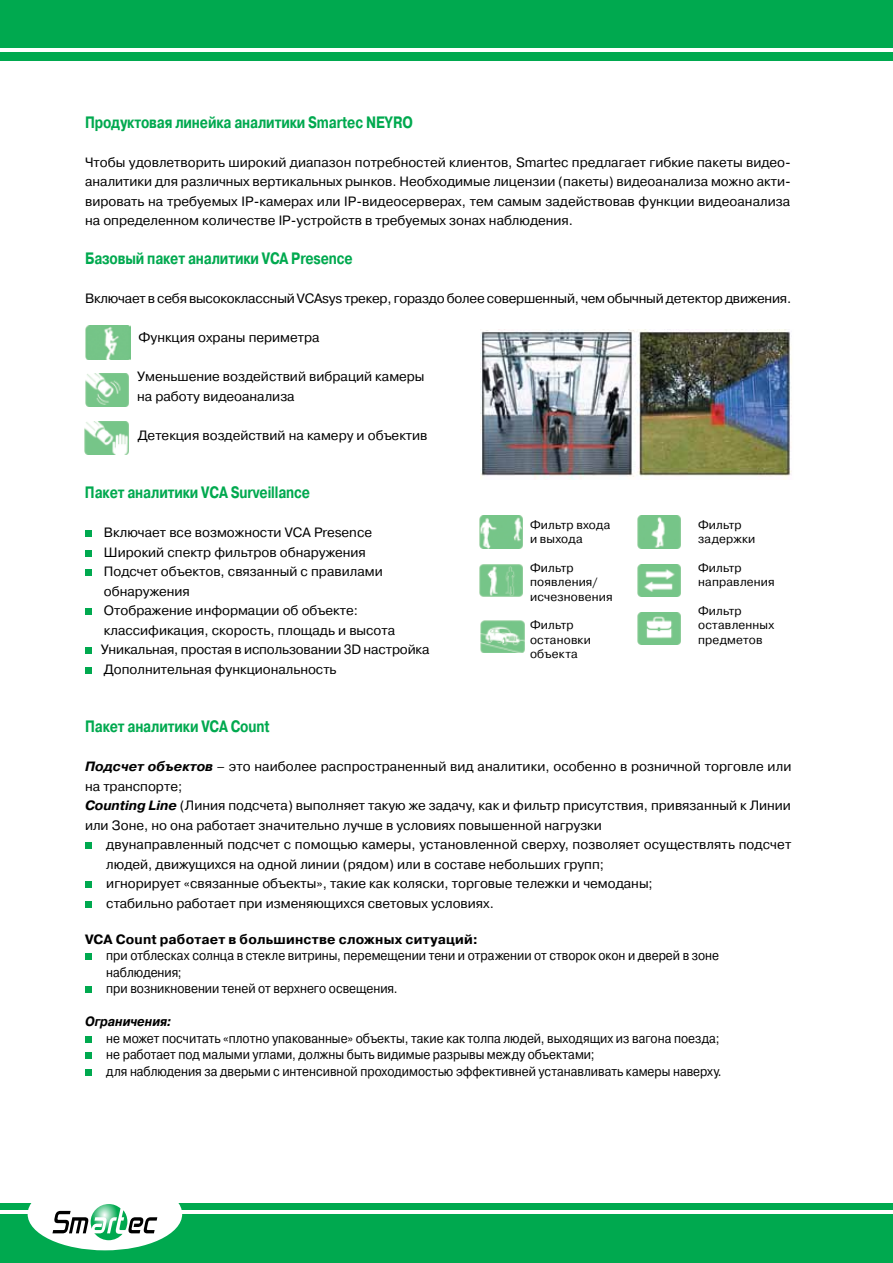
<style>
.page{position:relative;width:893px;height:1263px;background:#fff}
.page>*{position:absolute;margin:0;border:0;box-sizing:border-box;transform-origin:0 0}
.t1{font:700 16.5px "Pragmatica C";letter-spacing:-.01em;color:#00a94f;scale:.8 1}
.t2{font:13.5px/19.5px "Pragmatica C";color:#000}
.t3{font:13.5px/16.5px "Pragmatica C";color:#000;scale:.9 1}
.t4{font:700 13.5px "Pragmatica C";letter-spacing:.015em;color:#000}
.t5{font:italic 700 13.5px "Pragmatica C";color:#000;scale:.9 1}
.t6{font:12px/14.4px "Pragmatica C";letter-spacing:.015em;color:#000}
.s1{font-weight:700;font-style:italic}
</style>
<div class="page">
<div style="left:0;top:0;width:893px;height:60px;background:#00a94f"></div>
<div style="left:0;top:1203px;width:893px;height:60px;background:#00a94f"></div>
<hr style="left:0;top:1211px;width:893px;height:3px;background:#fff">
<hr style="left:0;top:48px;width:893px;height:4px;background:#fff">
<svg style="left:85px;top:843px;width:6px;height:6px"></svg>
<svg style="left:85px;top:882px;width:6px;height:6px"></svg>
<div style="left:85px;top:901px;width:6px;height:7px;background:#00a94f"></div>
<svg style="left:85px;top:954px;width:6px;height:6px"></svg>
<svg style="left:85px;top:987px;width:6px;height:6px"></svg>
<div style="left:85px;top:1036px;width:6px;height:7px;background:#00a94f"></div>
<svg style="left:85px;top:1053px;width:6px;height:6px"></svg>
<div style="left:85px;top:1069px;width:6px;height:7px;background:#00a94f"></div>
<img style="left:85px;top:325px;width:45px;height:34px">
<img style="left:85px;top:374px;width:44px;height:33px">
<img style="left:85px;top:422px;width:44px;height:33px">
<img style="left:481px;top:329px;width:311px;height:150px">
<svg style="left:85px;top:531px;width:6px;height:6px"></svg>
<div style="left:85px;top:550px;width:6px;height:7px;background:#00a94f"></div>
<svg style="left:85px;top:570px;width:6px;height:6px"></svg>
<svg style="left:85px;top:609px;width:6px;height:6px"></svg>
<svg style="left:85px;top:648px;width:6px;height:6px"></svg>
<div style="left:85px;top:667px;width:6px;height:7px;background:#00a94f"></div>
<img style="left:480px;top:516px;width:43px;height:32px">
<img style="left:480px;top:564px;width:43px;height:32px">
<img style="left:481px;top:620px;width:44px;height:32px">
<img style="left:637px;top:516px;width:43px;height:32px">
<img style="left:637px;top:564px;width:43px;height:32px">
<img style="left:637px;top:612px;width:43px;height:33px">
<div style="left:28px;top:1178px;width:154px;height:72px;background:#fff;border-radius:50%"></div>
<svg style="left:52px;top:1204px;width:105px;height:36px"></svg>
<p class="t1" style="left:85px;top:113px;width:411px">Продуктовая линейка аналитики Smartec NEYRO</p>
<p class="t2" style="left:85px;top:152px;width:707px;text-align:justify">Чтобы удовлетворить широкий диапазон потребностей клиентов, Smarteс предлагает гибкие пакеты видео&shy;аналитики для различных вертикальных рынков. Необходимые лицензии (пакеты) видеоанализа можно акти&shy;вировать на требуемых IP-камерах или IP-видеосерверах, тем самым задействовав функции видеоанализа на определенном количестве IP-устройств в требуемых зонах наблюдения.</p>
<p class="t1" style="left:85px;top:249px;width:336px">Базовый пакет аналитики VCA Presence</p>
<p class="t2" style="left:85px;top:289px;width:708px">Включает в себя высококлассный VCAsys трекер, гораздо более совершенный, чем обычный детектор движения.</p>
<p class="t2" style="left:139px;top:328px;width:183px">Функция охраны периметра</p>
<p class="t2" style="left:137px;top:367px;width:289px">Уменьшение воздействий вибраций камеры на работу видеоанализа</p>
<p class="t2" style="left:138px;top:425px;width:291px">Детекция воздействий на камеру и объектив</p>
<p class="t1" style="left:85px;top:483px;width:283px">Пакет аналитики VCA Surveillance</p>
<p class="t2" style="left:101px;top:523px;width:330px">Включает все возможности VCA Presence Широкий спектр фильтров обнаружения<br>Подсчет объектов, связанный с правилами обнаружения<br>Отображение информации об объекте: классификация, скорость, площадь и высота Уникальная, простая в использовании 3D настройка Дополнительная функциональность</p>
<p class="t6" style="left:530px;top:517px;width:82px">Фильтр входа и выхода</p>
<p class="t6" style="left:530px;top:561px;width:84px">Фильтр появления/ исчезновения</p>
<p class="t6" style="left:530px;top:618px;width:62px">Фильтр остановки объекта</p>
<p class="t6" style="left:698px;top:517px;width:59px">Фильтр задержки</p>
<p class="t6" style="left:698px;top:561px;width:78px">Фильтр направления</p>
<p class="t6" style="left:698px;top:604px;width:78px">Фильтр оставленных предметов</p>
<p class="t1" style="left:85px;top:717px;width:232px">Пакет аналитики VCA Count</p>
<p class="t2" style="left:85px;top:757px;width:708px"><span class="s1">Подсчет объектов</span> – это наиболее распространенный вид аналитики, особенно в розничной торговле или на транспорте;<br><span class="s1">Counting Line</span> (Линия подсчета) выполняет такую же задачу, как и фильтр присутствия, привязанный к Линии или Зоне, но она работает значительно лучше в условиях повышенной нагрузки</p>
<p class="t2" style="left:106px;top:835px;width:686px">двунаправленный подсчет с помощью камеры, установленной сверху, позволяет осуществлять подсчет людей, движущихся на одной линии (рядом) или в составе небольших групп;<br>игнорирует «связанные объекты», такие как коляски, торговые тележки и чемоданы;<br>стабильно работает при изменяющихся световых условиях.</p>
<p class="t4" style="left:85px;top:931px;width:395px">VCA Count работает в большинстве сложных ситуаций:</p>
<p class="t3" style="left:106px;top:947px;width:682px">при отблесках солнца в стекле витрины, перемещении тени и отражении от створок окон и дверей в зоне наблюдения;<br>при возникновении теней от верхнего освещения.</p>
<p class="t5" style="left:85px;top:1014px;width:98px">Ограничения:</p>
<p class="t3" style="left:106px;top:1030px;width:685px">не может посчитать «плотно упакованные» объекты, такие как толпа людей, выходящих из вагона поезда; не работает под малыми углами, должны быть видимые разрывы между объектами;<br>для наблюдения за дверьми с интенсивной проходимостью эффективней устанавливать камеры наверху.</p>
</div>
